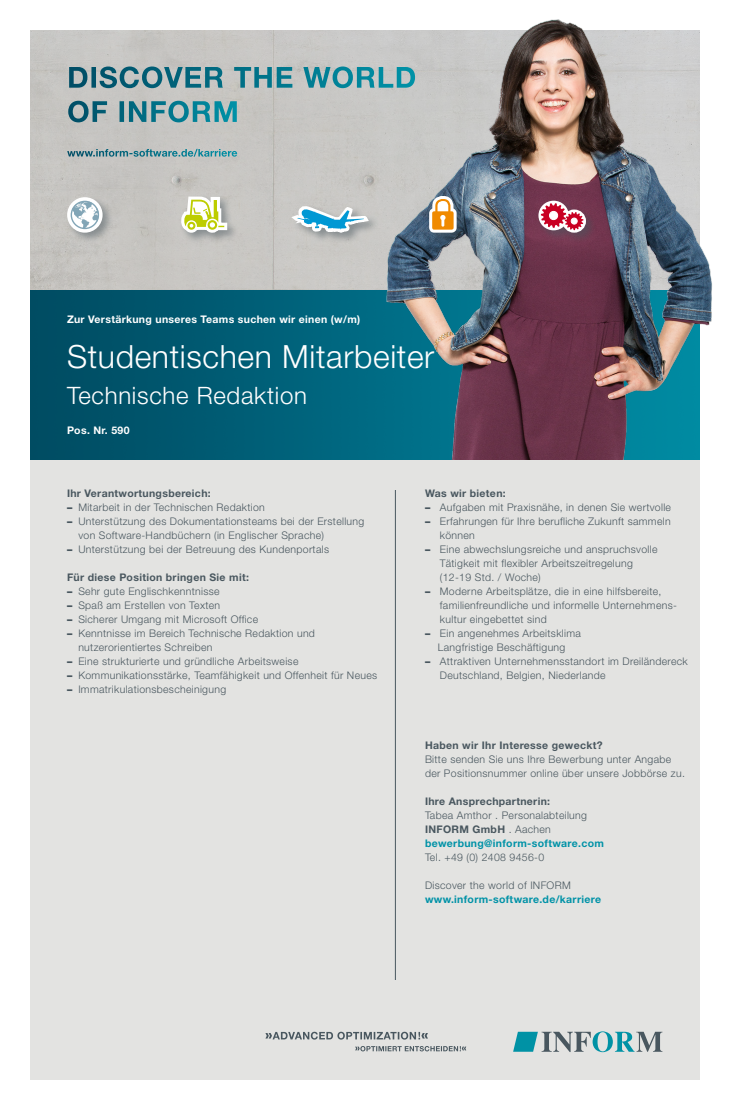
<style>
.page{position:relative;width:730px;height:1110px;background:#fff}
.page>*{position:absolute;margin:0;border:0;box-sizing:border-box;transform-origin:0 0}
.t1{font:300 32px "Helvetica Neue LT Std";letter-spacing:.02em;color:#fff}
.t2{font:300 24px "Helvetica Neue LT Std";letter-spacing:.03em;color:#fff}
.t3{font:300 10.5px/14px "Helvetica Neue LT Std";letter-spacing:.03em;color:#49575f}
.t4{font:700 10.5px "Helvetica Neue LT Std";letter-spacing:.03em;color:#49575f}
.t5{font:700 10.5px "Helvetica Neue LT Std";letter-spacing:.03em;color:#0092a7}
.t6{font:700 10.5px "Helvetica Neue LT Std";letter-spacing:.03em;color:#fff}
.s1{font-weight:900}
.s2{font-weight:300}
</style>
<div class="page">
<img style="left:30px;top:30px;width:282px;height:430px">
<img style="left:312px;top:19px;width:400px;height:441px">
<div style="left:65px;top:195px;width:49px;height:49px;background:#49575f;opacity:.5"></div>
<div style="left:67px;top:197px;width:36px;height:36px;border:10px solid #fff;border-radius:50%"></div>
<div style="left:71px;top:201px;width:28px;height:28px;border:1px solid #82a5b6;border-radius:50%"></div>
<svg style="left:72px;top:202px;width:27px;height:27px"></svg>
<div style="left:427px;top:194px;width:41px;height:50px;background:#49575f;opacity:.5"></div>
<div style="left:429px;top:208px;width:28px;height:25px;border:6px solid #fff;border-radius:2px"></div>
<svg style="left:429px;top:193px;width:28px;height:37px"></svg>
<div style="left:537px;top:199px;width:60px;height:45px;background:#49575f;opacity:.5"></div>
<div style="left:538px;top:201px;width:31px;height:29px;border:5px solid #fff;border-radius:50%"></div>
<div style="left:562px;top:210px;width:24px;height:23px;border:5px solid #fff;border-radius:50%"></div>
<svg style="left:541px;top:203px;width:43px;height:27px"></svg>
<div style="left:179px;top:195px;width:60px;height:49px;background:#49575f;opacity:.5"></div>
<svg style="left:181px;top:194px;width:49px;height:42px"></svg>
<div style="left:292px;top:205px;width:87px;height:39px;background:#49575f;opacity:.5"></div>
<svg style="left:290px;top:187px;width:81px;height:61px;background:#b5c4c9"></svg>
<svg style="left:68px;top:101px;width:169px;height:21px;background:#699da6"></svg>
<svg style="left:69px;top:67px;width:346px;height:21px;background:#6d9ea7"></svg>
<svg style="left:96px;top:149px;width:141px;height:8px"></svg>
<div style="left:30px;top:460px;width:670px;height:620px;background:#e3e3e1"></div>
<svg style="left:513px;top:1031px;width:149px;height:21px"></svg>
<svg style="left:355px;top:1046px;width:111px;height:5px"></svg>
<svg style="left:265px;top:1032px;width:163px;height:8px"></svg>
<hr style="left:395px;top:490px;width:1px;height:490px;background:#49575f">
<p class="t6" style="left:67px;top:312px;width:295px">Zur Verstärkung unseres Teams suchen wir einen (w/m)</p>
<p class="t1" style="left:67px;top:337px;width:369px">Studentischen Mitarbeiter</p>
<p class="t2" style="left:67px;top:380px;width:241px">Technische Redaktion</p>
<p class="t6" style="left:67px;top:423px;width:64px">Pos. Nr. 590</p>
<p class="t4" style="left:67px;top:487px;width:145px">Ihr Verantwortungsbereich:</p>
<p class="t3" style="left:67px;top:501px;width:199px"><span class="s1">–</span> Mitarbeit in der Technischen Redaktion</p>
<p class="t3" style="left:67px;top:515px;width:299px"><span class="s1">–</span> Unterstützung des Dokumentationsteams bei der Erstellung</p>
<p class="t3" style="left:78px;top:529px;width:247px">von Software-Handbüchern (in Englischer Sprache)</p>
<p class="t3" style="left:67px;top:543px;width:264px"><span class="s1">–</span> Unterstützung bei der Betreuung des Kundenportals</p>
<p class="t4" style="left:67px;top:571px;width:183px">Für diese Position bringen Sie mit:</p>
<p class="t3" style="left:67px;top:585px;width:154px"><span class="s1">–</span> Sehr gute Englischkenntnisse</p>
<p class="t3" style="left:67px;top:599px;width:155px"><span class="s1">–</span> Spaß am Erstellen von Texten</p>
<p class="t3" style="left:67px;top:613px;width:193px"><span class="s1">–</span> Sicherer Umgang mit Microsoft Office</p>
<p class="t3" style="left:67px;top:627px;width:250px"><span class="s1">–</span> Kenntnisse im Bereich Technische Redaktion und</p>
<p class="t3" style="left:78px;top:641px;width:136px">nutzerorientiertes Schreiben</p>
<p class="t3" style="left:67px;top:655px;width:233px"><span class="s1">–</span> Eine strukturierte und gründliche Arbeitsweise</p>
<p class="t3" style="left:67px;top:669px;width:312px"><span class="s1">–</span> Kommunikationsstärke, Teamfähigkeit und Offenheit für Neues</p>
<p class="t3" style="left:67px;top:683px;width:161px"><span class="s1">–</span> Immatrikulationsbescheinigung</p>
<p class="t4" style="left:425px;top:487px;width:82px">Was wir bieten:</p>
<p class="t3" style="left:425px;top:501px;width:248px"><span class="s1">–</span> Aufgaben mit Praxisnähe, in denen Sie wertvolle</p>
<p class="t3" style="left:440px;top:515px;width:232px;text-indent:-15px"><span class="s1">–</span> Erfahrungen für Ihre berufliche Zukunft sammeln können</p>
<p class="t3" style="left:425px;top:543px;width:234px"><span class="s1">–</span> Eine abwechslungsreiche und anspruchsvolle</p>
<p class="t3" style="left:440px;top:557px;width:195px">Tätigkeit mit flexibler Arbeitszeitregelung</p>
<p class="t3" style="left:440px;top:571px;width:102px">(12-19 Std. / Woche)</p>
<p class="t3" style="left:440px;top:585px;width:239px;text-indent:-15px"><span class="s1">–</span> Moderne Arbeitsplätze, die in eine hilfsbereite, familienfreundliche und informelle Unternehmens-</p>
<p class="t3" style="left:440px;top:613px;width:108px">kultur eingebettet sind</p>
<p class="t3" style="left:425px;top:627px;width:157px"><span class="s1">–</span> Ein angenehmes Arbeitsklima</p>
<p class="t3" style="left:438px;top:641px;width:129px">Langfristige Beschäftigung</p>
<p class="t3" style="left:440px;top:655px;width:249px;text-indent:-15px"><span class="s1">–</span> Attraktiven Unternehmensstandort im Dreiländereck<br>Deutschland, Belgien, Niederlande</p>
<p class="t4" style="left:425px;top:739px;width:179px">Haben wir Ihr Interesse geweckt?</p>
<p class="t3" style="left:425px;top:753px;width:248px">Bitte senden Sie uns Ihre Bewerbung unter Angabe</p>
<p class="t3" style="left:425px;top:767px;width:262px">der Positionsnummer online über unsere Jobbörse zu.</p>
<p class="t4" style="left:425px;top:795px;width:127px">Ihre Ansprechpartnerin:</p>
<p class="t3" style="left:425px;top:809px;width:164px">Tabea Amthor . Personalabteilung</p>
<p class="t4" style="left:425px;top:823px;width:127px">INFORM GmbH <span class="s2">. Aachen</span></p>
<p class="t5" style="left:425px;top:837px;width:180px">bewerbung@inform-software.com</p>
<p class="t3" style="left:425px;top:851px;width:121px">Tel. +49 (0) 2408 9456-0</p>
<p class="t3" style="left:425px;top:879px;width:147px">Discover the world of INFORM</p>
<p class="t5" style="left:425px;top:893px;width:178px">www.inform-software.de/karriere</p>
</div>
